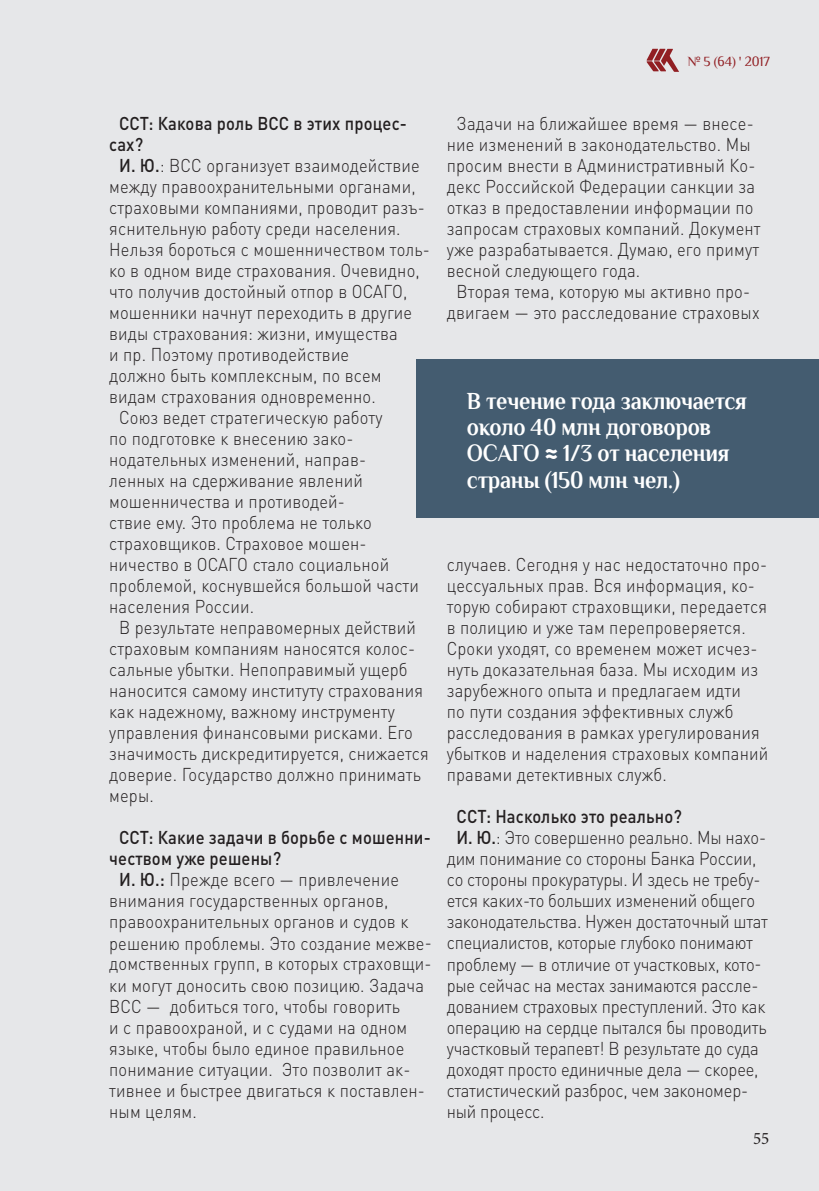
<style>
.page{position:relative;width:819px;height:1191px;background:#e6e7e9}
.page>*{position:absolute;margin:0;border:0;box-sizing:border-box;transform-origin:0 0}
.t1{font:700 24.5px/26.2px "Philosopher";letter-spacing:-.01em;color:#fff;scale:.9 1}
.t2{font:300 18.38px/21px "DIN Pro";letter-spacing:.01em;color:#231f20;scale:.9 1}
.t3{font:300 18.38px "DIN Pro";letter-spacing:-.01em;color:#231f20;scale:.9 1}
.t4{font:500 18.38px "DIN Pro";letter-spacing:.01em;color:#231f20;scale:.9 1}
.t5{font:17.5px "Minion Pro";color:#231f20;scale:.96 1}
.t6{font:14px "Philosopher";letter-spacing:-.01em;color:#911f23;scale:.96 1}
.s1{font-weight:500}
.s2{font-family:"DIN Pro"}
</style>
<div class="page">
<svg style="left:646px;top:49px;width:33px;height:23px"></svg>
<div style="left:417px;top:359px;width:402px;height:158px;background:#445c70"></div>
<p class="t6" style="left:687px;top:54px;width:87px">№ 5 (64) ' 2017</p>
<p class="t4" style="left:119px;top:111px;width:321px">ССТ: Какова роль ВСС в этих процес-</p>
<p class="t4" style="left:109px;top:132px;width:39px">сах?</p>
<p class="t2" style="left:119px;top:154px;width:336px"><span class="s1">И. Ю.</span>: ВСС организует взаимодействие</p>
<p class="t2" style="left:109px;top:175px;width:342px">между правоохранительными органами,</p>
<p class="t2" style="left:109px;top:196px;width:352px">страховыми компаниями, проводит разъ-</p>
<p class="t2" style="left:109px;top:217px;width:325px">яснительную работу среди населения.</p>
<p class="t2" style="left:109px;top:238px;width:358px">Нельзя бороться с мошенничеством толь-</p>
<p class="t2" style="left:109px;top:259px;width:346px">ко в одном виде страхования. Очевидно,</p>
<p class="t2" style="left:109px;top:280px;width:333px">что получив достойный отпор в ОСАГО,</p>
<p class="t2" style="left:109px;top:301px;width:338px">мошенники начнут переходить в другие</p>
<p class="t2" style="left:109px;top:322px;width:322px">виды страхования: жизни, имущества</p>
<p class="t2" style="left:109px;top:343px;width:268px">и пр. Поэтому противодействие</p>
<p class="t2" style="left:109px;top:364px;width:304px">должно быть комплексным, по всем</p>
<p class="t2" style="left:109px;top:385px;width:298px">видам страхования одновременно.</p>
<p class="t2" style="left:119px;top:406px;width:294px">Союз ведет стратегическую работу</p>
<p class="t2" style="left:109px;top:427px;width:273px">по подготовке к внесению зако-</p>
<p class="t2" style="left:109px;top:448px;width:287px">нодательных изменений, направ-</p>
<p class="t2" style="left:109px;top:469px;width:283px">ленных на сдерживание явлений</p>
<p class="t2" style="left:109px;top:490px;width:263px">мошенничества и противодей-</p>
<p class="t2" style="left:109px;top:511px;width:293px">ствие ему. Это проблема не только</p>
<p class="t2" style="left:109px;top:532px;width:287px">страховщиков. Страховое мошен-</p>
<p class="t2" style="left:109px;top:553px;width:312px">ничество в ОСАГО стало социальной</p>
<p class="t2" style="left:109px;top:574px;width:345px">проблемой, коснувшейся большой части</p>
<p class="t2" style="left:109px;top:595px;width:162px">населения России.</p>
<p class="t2" style="left:119px;top:616px;width:331px">В результате неправомерных действий</p>
<p class="t2" style="left:109px;top:637px;width:341px">страховым компаниям наносятся колос-</p>
<p class="t2" style="left:109px;top:658px;width:333px">сальные убытки. Непоправимый ущерб</p>
<p class="t2" style="left:109px;top:679px;width:350px">наносится самому институту страхования</p>
<p class="t2" style="left:109px;top:700px;width:319px">как надежному, важному инструменту</p>
<p class="t2" style="left:109px;top:721px;width:339px">управления финансовыми рисками. Его</p>
<p class="t2" style="left:109px;top:742px;width:357px">значимость дискредитируется, снижается</p>
<p class="t2" style="left:109px;top:763px;width:348px">доверие. Государство должно принимать</p>
<p class="t2" style="left:109px;top:784px;width:51px">меры.</p>
<p class="t4" style="left:119px;top:825px;width:348px">ССТ: Какие задачи в борьбе с мошенни-</p>
<p class="t4" style="left:109px;top:846px;width:192px">чеством уже решены?</p>
<p class="t2" style="left:119px;top:868px;width:312px"><span class="s1">И. Ю.:</span> Прежде всего — привлечение</p>
<p class="t2" style="left:109px;top:889px;width:311px">внимания государственных органов,</p>
<p class="t2" style="left:109px;top:910px;width:334px">правоохранительных органов и судов к</p>
<p class="t2" style="left:109px;top:931px;width:360px">решению проблемы. Это создание межве-</p>
<p class="t2" style="left:109px;top:952px;width:359px">домственных групп, в которых страховщи-</p>
<p class="t2" style="left:109px;top:973px;width:351px">ки могут доносить свою позицию. Задача</p>
<p class="t2" style="left:109px;top:994px;width:325px">ВСС — добиться того, чтобы говорить</p>
<p class="t2" style="left:109px;top:1015px;width:333px">и с правоохраной, и с судами на одном</p>
<p class="t2" style="left:109px;top:1036px;width:329px">языке, чтобы было единое правильное</p>
<p class="t2" style="left:109px;top:1057px;width:336px">понимание ситуации. Это позволит ак-</p>
<p class="t2" style="left:109px;top:1078px;width:352px">тивнее и быстрее двигаться к поставлен-</p>
<p class="t2" style="left:109px;top:1099px;width:99px">ным целям.</p>
<p class="t2" style="left:456px;top:112px;width:332px">Задачи на ближайшее время — внесе-</p>
<p class="t2" style="left:446px;top:133px;width:339px">ние изменений в законодательство. Мы</p>
<p class="t2" style="left:446px;top:154px;width:344px">просим внести в Административный Ко-</p>
<p class="t2" style="left:446px;top:175px;width:344px">декс Российской Федерации санкции за</p>
<p class="t2" style="left:446px;top:196px;width:342px">отказ в предоставлении информации по</p>
<p class="t2" style="left:446px;top:217px;width:350px">запросам страховых компаний. Документ</p>
<p class="t2" style="left:446px;top:238px;width:348px">уже разрабатывается. Думаю, его примут</p>
<p class="t2" style="left:446px;top:259px;width:216px">весной следующего года.</p>
<p class="t2" style="left:456px;top:280px;width:327px">Вторая тема, которую мы активно про-</p>
<p class="t2" style="left:446px;top:301px;width:349px">двигаем — это расследование страховых</p>
<h1 class="t1" style="left:467px;top:388px;width:312px">В течение года заключается около 40 млн договоров<br>ОСАГО <span class="s2">≈</span> 1/3 от населения страны (150 млн чел.)</h1>
<p class="t2" style="left:446px;top:553px;width:359px">случаев. Сегодня у нас недостаточно про&shy;цессуальных прав. Вся информация, ко&shy;торую собирают страховщики, передается в полицию и уже там перепроверяется.<br>Сроки уходят, со временем может исчез&shy;нуть доказательная база. Мы исходим из зарубежного опыта и предлагаем идти<br>по пути создания эффективных служб расследования в рамках урегулирования убытков и наделения страховых компаний правами детективных служб.</p>
<p class="t4" style="left:456px;top:804px;width:252px">ССТ: Насколько это реально?</p>
<p class="t3" style="left:456px;top:825px;width:345px"><span class="s1">И. Ю.</span>: Это совершенно реально. Мы нахо-</p>
<p class="t3" style="left:446px;top:846px;width:345px">дим понимание со стороны Банка России,</p>
<p class="t3" style="left:446px;top:867px;width:350px">со стороны прокуратуры. И здесь не требу-</p>
<p class="t3" style="left:446px;top:888px;width:344px">ется каких-то больших изменений общего</p>
<p class="t3" style="left:446px;top:909px;width:358px">законодательства. Нужен достаточный штат</p>
<p class="t3" style="left:446px;top:930px;width:342px">специалистов, которые глубоко понимают</p>
<p class="t3" style="left:446px;top:951px;width:351px">проблему — в отличие от участковых, кото-</p>
<p class="t3" style="left:446px;top:972px;width:348px">рые сейчас на местах занимаются рассле-</p>
<p class="t3" style="left:446px;top:993px;width:355px">дованием страховых преступлений. Это как</p>
<p class="t3" style="left:446px;top:1014px;width:357px">операцию на сердце пытался бы проводить</p>
<p class="t3" style="left:446px;top:1035px;width:348px">участковый терапевт! В результате до суда</p>
<p class="t3" style="left:446px;top:1056px;width:348px">доходят просто единичные дела — скорее,</p>
<p class="t3" style="left:446px;top:1077px;width:336px">статистический разброс, чем закономер-</p>
<p class="t3" style="left:446px;top:1098px;width:110px">ный процесс.</p>
<p class="t5" style="left:753px;top:1126px;width:18px">55</p>
</div>
